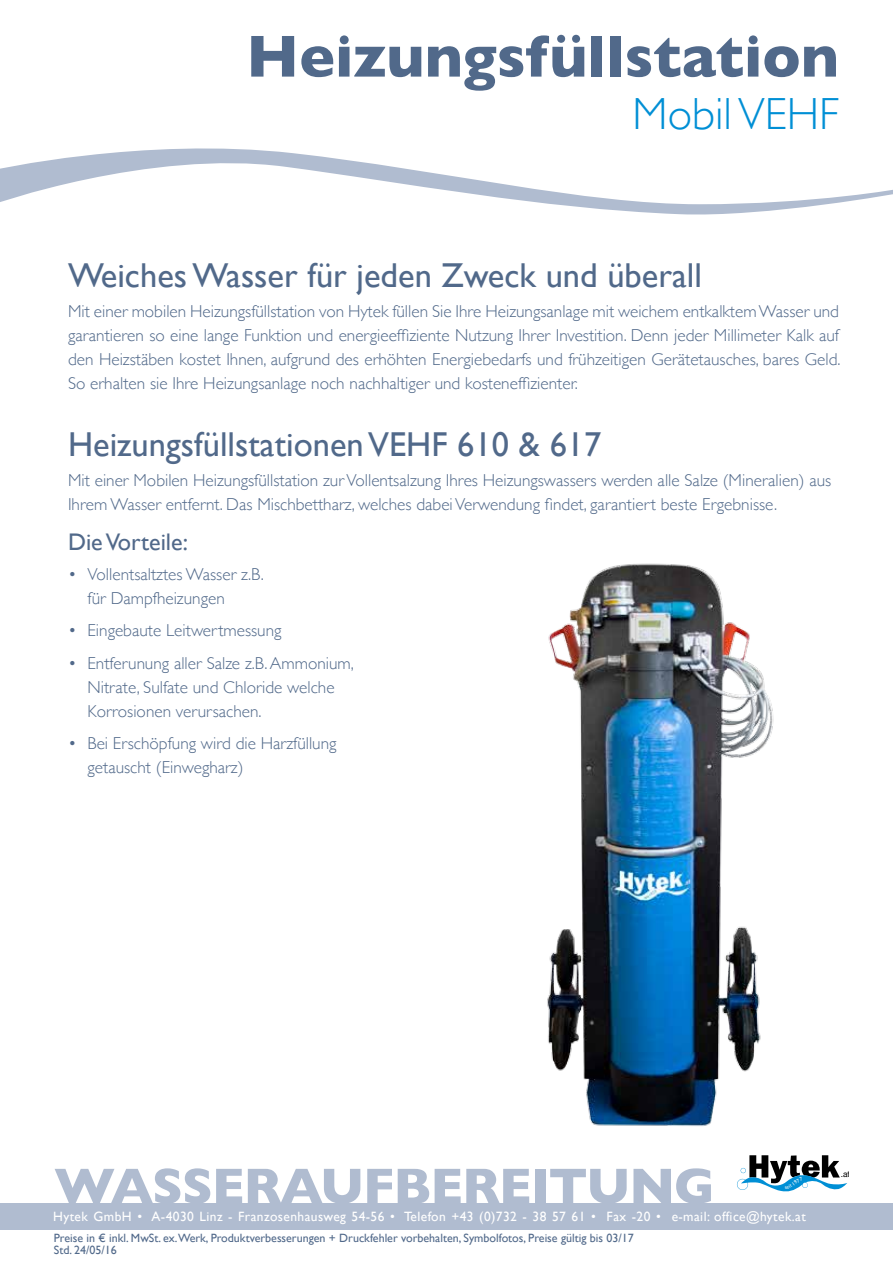
<style>
.page{position:relative;width:893px;height:1263px;background:#fff}
.page>*{position:absolute;margin:0;border:0;box-sizing:border-box;transform-origin:0 0}
.t1{font:700 60px "Gill Sans";color:#51698a}
.t2{font:700 51px "Gill Sans";letter-spacing:-.025em;color:#b0bcd0}
.t3{font:300 45px "Gill Sans";color:#008fd5}
.t4{font:34.5px "Gill Sans";color:#51698a}
.t5{font:24px "Gill Sans";color:#51698a}
.t6{font:300 17.25px/24px "Gill Sans";color:#51698a}
.t7{font:13.5px "Gill Sans";letter-spacing:.03em;color:#fff}
.t8{font:12px/11.7px "Gill Sans";color:#51698a}
.t9{font:8.4px "Helvetica Neue";color:#000}
</style>
<div class="page">
<div style="left:0;top:1203px;width:893px;height:27px;background:#b0bcd0"></div>
<svg style="left:0;top:148px;width:893px;height:67px"></svg>
<img style="left:547px;top:563px;width:243px;height:629px">
<svg style="left:737px;top:1155px;width:110px;height:36px"></svg>
<h1 class="t1" style="left:246px;top:21px;width:594px">Heizungsfüllstation</h1>
<h3 class="t3" style="left:632px;top:89px;width:208px">Mobil VEHF</h3>
<h3 class="t4" style="left:68px;top:255px;width:635px">Weiches Wasser für jeden Zweck und überall</h3>
<p class="t6" style="left:68px;top:299px;width:774px;text-align:justify">Mit einer mobilen Heizungsfüllstation von Hytek füllen Sie Ihre Heizungsanlage mit weichem entkalktem Wasser und garantieren so eine lange Funktion und energieeffiziente Nutzung Ihrer Investition. Denn jeder Millimeter Kalk auf den Heizstäben kostet Ihnen, aufgrund des erhöhten Energiebedarfs und frühzeitigen Gerätetausches, bares Geld.<br>So erhalten sie Ihre Heizungsanlage noch nachhaltiger und kosteneffizienter.</p>
<h3 class="t4" style="left:68px;top:424px;width:535px">Heizungsfüllstationen VEHF 610 &amp; 617</h3>
<p class="t6" style="left:68px;top:468px;width:765px">Mit einer Mobilen Heizungsfüllstation zur Vollentsalzung Ihres Heizungswassers werden alle Salze (Mineralien) aus<br>Ihrem Wasser entfernt. Das Mischbettharz, welches dabei Verwendung findet, garantiert beste Ergebnisse.</p>
<h3 class="t5" style="left:68px;top:528px;width:121px">Die Vorteile:</h3>
<p class="t6" style="left:88px;top:562px;width:178px;text-indent:-19px">• Vollentsaltztes Wasser z.B. für Dampfheizungen</p>
<p class="t6" style="left:68px;top:618px;width:215px">• Eingebaute Leitwertmessung</p>
<p class="t6" style="left:88px;top:651px;width:268px;text-indent:-19px">• Entferunung aller Salze z.B. Ammonium,<br>Nitrate, Sulfate und Chloride welche<br>Korrosionen verursachen.</p>
<p class="t6" style="left:88px;top:731px;width:251px;text-indent:-19px">• Bei Erschöpfung wird die Harzfüllung getauscht (Einwegharz)</p>
<h2 class="t2" style="left:54px;top:1156px;width:662px">WASSERAUFBEREITUNG</h2>
<p class="t8" style="left:54px;top:1232px;width:581px">Preise in € inkl. MwSt. ex.Werk, Produktverbesserungen + Druckfehler vorbehalten, Symbolfotos, Preise gültig bis 03/17<br>Std. 24/05/16</p>
<p class="t7" style="left:53px;top:1209px;width:754px">Hytek GmbH • A-4030 Linz - Franzosenhausweg 54-56 • Telefon +43 (0)732 - 38 57 61 • Fax -20 • e-mail: office@hytek.at</p>
<p class="t9" style="left:841px;top:1169px;width:11px">.at</p>
</div>
